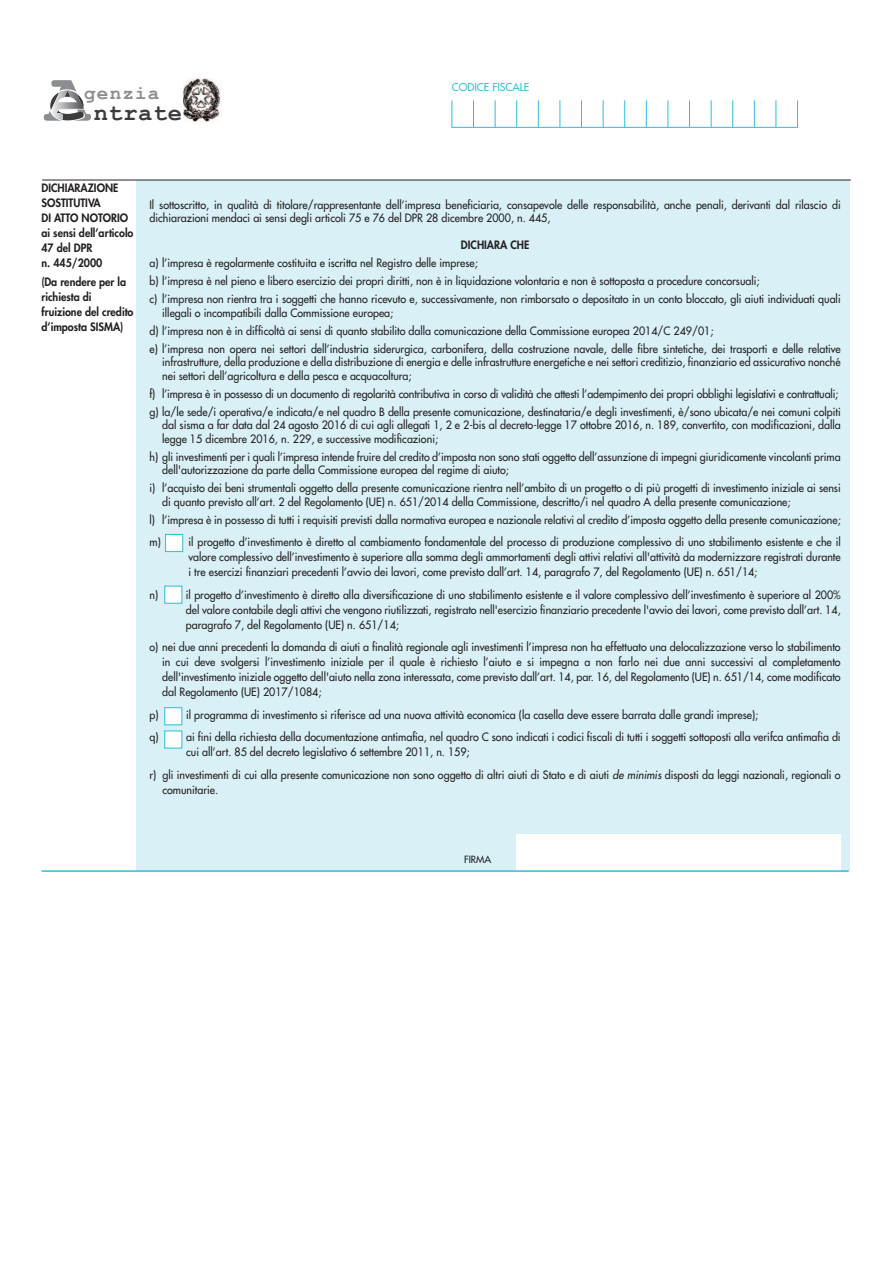
<style>
.page{position:relative;width:893px;height:1263px;background:#fff}
.page>*{position:absolute;margin:0;border:0;box-sizing:border-box;transform-origin:0 0}
.t1{font:700 23.7px "Courier New";letter-spacing:.025em;color:#3c3c3d}
.t2{font:700 19.35px "Courier New";letter-spacing:.06em;color:#8b8d90}
.t3{font:11.25px/15px "Futura";color:#231f20;scale:.95 1}
.t4{font:800 11.25px/15px "Futura";color:#231f20;scale:.95 1}
.t5{font:10.5px "Futura";color:#29c0da}
.t6{font:9.75px "Futura";color:#231f20}
.s1{font-style:italic}
</style>
<div class="page">
<div style="left:137px;top:180px;width:713px;height:691px;background:#d8f0f6"></div>
<svg style="left:797px;top:100px;width:1px;height:27px"></svg>
<svg style="left:775px;top:100px;width:1px;height:27px"></svg>
<svg style="left:754px;top:100px;width:1px;height:27px"></svg>
<svg style="left:732px;top:100px;width:1px;height:27px"></svg>
<svg style="left:711px;top:100px;width:1px;height:27px"></svg>
<svg style="left:689px;top:100px;width:1px;height:27px"></svg>
<svg style="left:667px;top:100px;width:1px;height:27px"></svg>
<svg style="left:646px;top:100px;width:1px;height:27px"></svg>
<svg style="left:624px;top:100px;width:1px;height:27px"></svg>
<svg style="left:603px;top:100px;width:1px;height:27px"></svg>
<svg style="left:581px;top:100px;width:1px;height:27px"></svg>
<svg style="left:559px;top:100px;width:1px;height:27px"></svg>
<svg style="left:538px;top:100px;width:1px;height:27px"></svg>
<svg style="left:516px;top:100px;width:1px;height:27px"></svg>
<svg style="left:495px;top:100px;width:1px;height:27px"></svg>
<svg style="left:473px;top:100px;width:1px;height:27px"></svg>
<svg style="left:451px;top:100px;width:1px;height:27px"></svg>
<hr style="left:451px;top:127px;width:347px;height:1px;background:#29c0da">
<svg style="left:44px;top:80px;width:47px;height:41px"></svg>
<img style="left:183px;top:78px;width:38px;height:44px">
<hr style="left:42px;top:180px;width:809px;height:1px;background:#231f20">
<div style="left:517px;top:835px;width:324px;height:36px;background:#fff"></div>
<div style="left:166px;top:535px;width:16px;height:16px;background:#fff"></div>
<div style="left:165px;top:534px;width:18px;height:18px;border:1px solid #29c0da"></div>
<div style="left:165px;top:586px;width:16px;height:17px;background:#fff"></div>
<div style="left:164px;top:586px;width:18px;height:18px;border:1px solid #29c0da"></div>
<div style="left:165px;top:708px;width:16px;height:16px;background:#fff"></div>
<div style="left:164px;top:707px;width:18px;height:18px;border:1px solid #29c0da"></div>
<div style="left:165px;top:731px;width:16px;height:17px;background:#fff"></div>
<hr style="left:41px;top:870px;width:808px;height:2px;background:#29c0da">
<h2 class="t2" style="left:84px;top:83px;width:77px">genzia</h2>
<h1 class="t1" style="left:94px;top:100px;width:90px">ntrate</h1>
<p class="t5" style="left:452px;top:82px;width:79px">CODICE FISCALE</p>
<p class="t4" style="left:41px;top:181px;width:98px">DICHIARAZIONE<br>SOSTITUTIVA<br>DI ATTO NOTORIO ai sensi dell’articolo<br>47 del DPR<br>n. 445/2000</p>
<p class="t4" style="left:41px;top:275px;width:98px">(Da rendere per la richiesta di fruizione del credito d’imposta SISMA)</p>
<p class="t3" style="left:149px;top:199px;width:729px;line-height:13.5px">Il sottoscritto, in qualità di titolare/rappresentante dell’impresa beneficiaria, consapevole delle responsabilità, anche penali, derivanti dal rilascio di dichiarazioni mendaci ai sensi degli articoli 75 e 76 del DPR 28 dicembre 2000, n. 445,</p>
<p class="t4" style="left:461px;top:238px;width:73px">DICHIARA CHE</p>
<p class="t3" style="left:149px;top:255px;width:729px;line-height:18px">a) l’impresa è regolarmente costituita e iscritta nel Registro delle imprese;<br>b) l’impresa è nel pieno e libero esercizio dei propri diritti, non è in liquidazione volontaria e non è sottoposta a procedure concorsuali;<br>c) l’impresa non rientra tra i soggetti che hanno ricevuto e, successivamente, non rimborsato o depositato in un conto bloccato, gli aiuti individuati quali</p>
<p class="t3" style="left:149px;top:304px;width:729px;line-height:18px;text-indent:13px">illegali o incompatibili dalla Commissione europea;<br>d) l’impresa non è in difficoltà ai sensi di quanto stabilito dalla comunicazione della Commissione europea 2014/C 249/01;<br>e) l’impresa non opera nei settori dell’industria siderurgica, carbonifera, della costruzione navale, delle fibre sintetiche, dei trasporti e delle relative</p>
<p class="t3" style="left:162px;top:356px;width:716px;line-height:13.5px">infrastrutture, della produzione e della distribuzione di energia e delle infrastrutture energetiche e nei settori creditizio, finanziario ed assicurativo nonché nei settori dell’agricoltura e della pesca e acquacoltura;</p>
<p class="t3" style="left:149px;top:385px;width:729px;line-height:18px">f) l’impresa è in possesso di un documento di regolarità contributiva in corso di validità che attesti l’adempimento dei propri obblighi legislativi e contrattuali; g) la/le sede/i operativa/e indicata/e nel quadro B della presente comunicazione, destinataria/e degli investimenti, è/sono ubicata/e nei comuni colpiti</p>
<p class="t3" style="left:162px;top:419px;width:716px;line-height:13.5px">dal sisma a far data dal 24 agosto 2016 di cui agli allegati 1, 2 e 2-bis al decreto-legge 17 ottobre 2016, n. 189, convertito, con modificazioni, dalla legge 15 dicembre 2016, n. 229, e successive modificazioni;</p>
<p class="t3" style="left:162px;top:451px;width:716px;line-height:13.5px;text-indent:-13px">h) gli investimenti per i quali l’impresa intende fruire del credito d’imposta non sono stati oggetto dell’assunzione di impegni giuridicamente vincolanti prima dell'autorizzazione da parte della Commissione europea del regime di aiuto;</p>
<p class="t3" style="left:162px;top:482px;width:716px;line-height:13.5px;text-indent:-13px">i) l’acquisto dei beni strumentali oggetto della presente comunicazione rientra nell’ambito di un progetto o di più progetti di investimento iniziale ai sensi di quanto previsto all’art. 2 del Regolamento (UE) n. 651/2014 della Commissione, descritto/i nel quadro A della presente comunicazione;</p>
<p class="t3" style="left:149px;top:509px;width:729px;line-height:22.5px">l) l’impresa è in possesso di tutti i requisiti previsti dalla normativa europea e nazionale relativi al credito d’imposta oggetto della presente comunicazione; m)</p>
<p class="t3" style="left:188px;top:535px;width:688px;text-align:justify">il progetto d’investimento è diretto al cambiamento fondamentale del processo di produzione complessivo di uno stabilimento esistente e che il valore complessivo dell’investimento è superiore alla somma degli ammortamenti degli attivi relativi all'attività da modernizzare registrati durante i tre esercizi finanziari precedenti l’avvio dei lavori, come previsto dall’art. 14, paragrafo 7, del Regolamento (UE) n. 651/14;</p>
<p class="t3" style="left:149px;top:588px;width:11px">n)</p>
<p class="t3" style="left:186px;top:588px;width:691px;text-align:justify">il progetto d’investimento è diretto alla diversificazione di uno stabilimento esistente e il valore complessivo dell’investimento è superiore al 200% del valore contabile degli attivi che vengono riutilizzati, registrato nell'esercizio finanziario precedente l'avvio dei lavori, come previsto dall’art. 14, paragrafo 7, del Regolamento (UE) n. 651/14;</p>
<p class="t3" style="left:162px;top:640px;width:716px;text-align:justify;text-indent:-13px">o) nei due anni precedenti la domanda di aiuti a finalità regionale agli investimenti l’impresa non ha effettuato una delocalizzazione verso lo stabilimento in cui deve svolgersi l’investimento iniziale per il quale è richiesto l’aiuto e si impegna a non farlo nei due anni successivi al completamento dell'investimento iniziale oggetto dell'aiuto nella zona interessata, come previsto dall’art. 14, par. 16, del Regolamento (UE) n. 651/14, come modificato dal Regolamento (UE) 2017/1084;</p>
<p class="t3" style="left:149px;top:708px;width:11px">p)</p>
<p class="t3" style="left:186px;top:708px;width:604px">il programma di investimento si riferisce ad una nuova attività economica (la casella deve essere barrata dalle grandi imprese);</p>
<p class="t3" style="left:149px;top:730px;width:11px">q)</p>
<p class="t3" style="left:186px;top:730px;width:690px">ai fini della richiesta della documentazione antimafia, nel quadro C sono indicati i codici fiscali di tutti i soggetti sottoposti alla verifca antimafia di cui all’art. 85 del decreto legislativo 6 settembre 2011, n. 159;</p>
<p class="t3" style="left:162px;top:768px;width:715px;text-indent:-13px">r) gli investimenti di cui alla presente comunicazione non sono oggetto di altri aiuti di Stato e di aiuti <span class="s1">de minimis</span> disposti da leggi nazionali, regionali o comunitarie.</p>
<p class="t6" style="left:464px;top:854px;width:29px">FIRMA</p>
</div>
